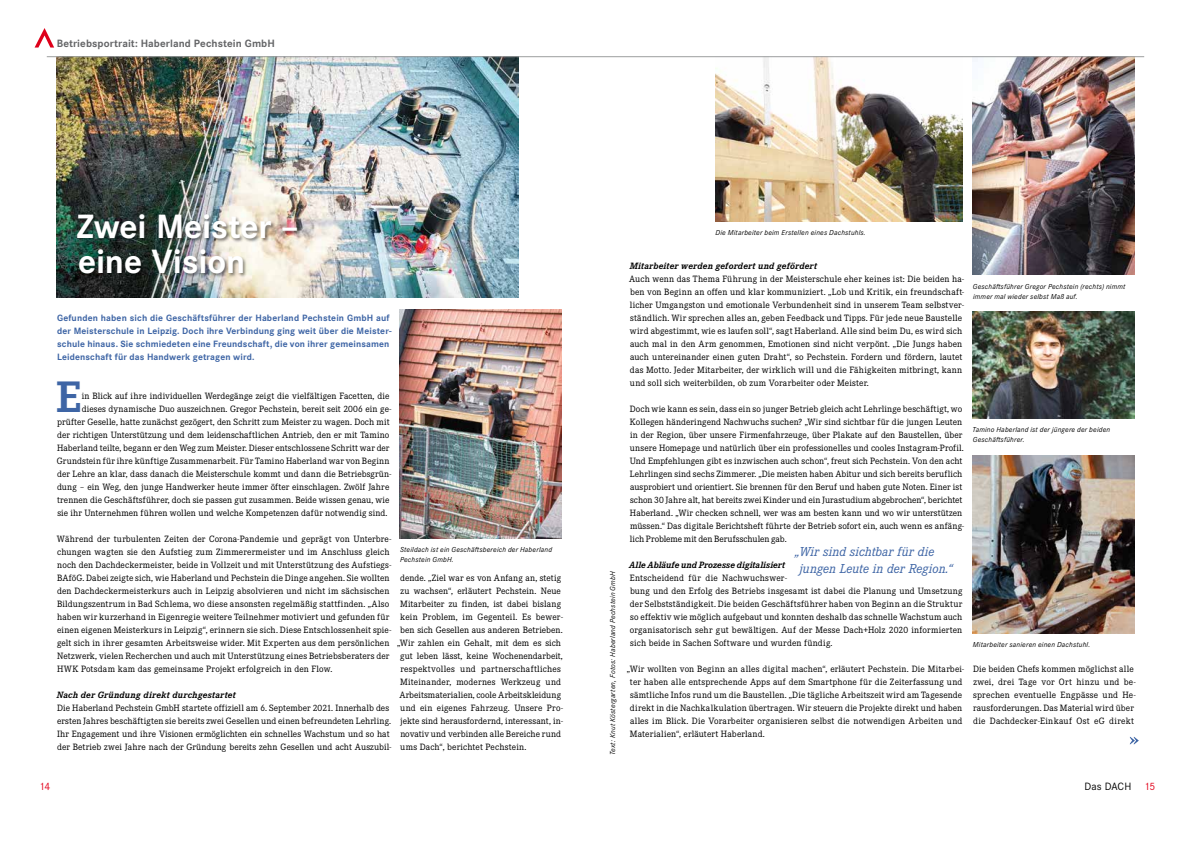
<style>
.page{position:relative;width:1191px;height:842px;background:#fff}
.page>*{position:absolute;margin:0;border:0;box-sizing:border-box;transform-origin:0 0}
.t1{font:700 45.8px "Corporate E Pro";color:#3e65a5}
.t2{font:700 35px/35px "Corporate S Pro";letter-spacing:-.005em;color:#fff}
.t3{font:italic 13.5px/17px "Corporate E Pro";color:#3e65a5}
.t4{font:700 11px "Corporate S Pro";letter-spacing:.005em;color:#646567}
.t5{font:11px "Corporate S Pro";color:#000}
.t6{font:11px "Corporate S Pro";color:#e2001a}
.t7{font:9.5px/13px "Corporate E Pro";letter-spacing:.01em;color:#000}
.t8{font:700 9.5px/13px "Corporate S Pro";letter-spacing:.015em;color:#3e65a5}
.t9{font:italic 700 9.5px "Corporate E Pro";letter-spacing:.01em;color:#000}
.t10{font:9.5px "Corporate E Pro";letter-spacing:.03em;color:#000}
.t11{font:italic 7.5px/10px "Corporate S Pro";letter-spacing:.025em;color:#000}
.s1{color:#e2001a}
</style>
<div class="page">
<img style="left:400px;top:309px;width:161px;height:230px">
<svg style="left:1129px;top:737px;width:9px;height:7px"></svg>
<img style="left:57px;top:57px;width:461px;height:241px">
<img style="left:972px;top:455px;width:162px;height:179px">
<img style="left:715px;top:57px;width:247px;height:165px">
<img style="left:972px;top:57px;width:162px;height:218px">
<img style="left:972px;top:311px;width:162px;height:108px">
<svg style="left:35px;top:28px;width:19px;height:20px"></svg>
<hr style="left:47px;top:56px;width:1097px;height:1px;background:#9c9e9f">
<div style="left:77px;top:214px;width:225px;height:64px;background:#000;opacity:.5"></div>
<p class="t4" style="left:57px;top:35px;width:220px">Betriebsportrait: Haberland Pechstein GmbH</p>
<h2 class="t2" style="left:77px;top:206px;width:223px">Zwei Meister – eine Vision</h2>
<p class="t8" style="left:57px;top:311px;width:336px">Gefunden haben sich die Geschäftsführer der Haberland Pechstein GmbH auf der Meisterschule in Leipzig. Doch ihre Verbindung ging weit über die Meister&shy;schule hinaus. Sie schmiedeten eine Freundschaft, die von ihrer gemeinsamen Leidenschaft für das Handwerk getragen wird.</p>
<h1 class="t1" style="left:56px;top:365px;width:27px">E</h1>
<p class="t7" style="left:82px;top:389px;width:309px">in Blick auf ihre individuellen Werdegänge zeigt die vielfältigen Facetten, die</p>
<p class="t7" style="left:82px;top:402px;width:311px">dieses dynamische Duo auszeichnen. Gregor Pechstein, bereit seit 2006 ein ge-</p>
<p class="t7" style="left:57px;top:415px;width:334px">prüfter Geselle, hatte zunächst gezögert, den Schritt zum Meister zu wagen. Doch mit</p>
<p class="t7" style="left:57px;top:428px;width:334px">der richtigen Unterstützung und dem leidenschaftlichen Antrieb, den er mit Tamino</p>
<p class="t7" style="left:57px;top:441px;width:334px">Haberland teilte, begann er den Weg zum Meister. Dieser entschlossene Schritt war der</p>
<p class="t7" style="left:57px;top:454px;width:334px">Grundstein für ihre künftige Zusammenarbeit. Für Tamino Haberland war von Beginn</p>
<p class="t7" style="left:57px;top:467px;width:336px">der Lehre an klar, dass danach die Meisterschule kommt und dann die Betriebsgrün-</p>
<p class="t7" style="left:57px;top:480px;width:334px">dung – ein Weg, den junge Handwerker heute immer öfter einschlagen. Zwölf Jahre</p>
<p class="t7" style="left:57px;top:493px;width:334px">trennen die Geschäftsführer, doch sie passen gut zusammen. Beide wissen genau, wie</p>
<p class="t7" style="left:57px;top:506px;width:332px">sie ihr Unternehmen führen wollen und welche Kompetenzen dafür notwendig sind.</p>
<p class="t7" style="left:57px;top:532px;width:336px">Während der turbulenten Zeiten der Corona-Pandemie und geprägt von Unterbre&shy;chungen wagten sie den Aufstieg zum Zimmerermeister und im Anschluss gleich noch den Dachdeckermeister, beide in Vollzeit und mit Unterstützung des Aufstiegs-BAföG. Dabei zeigte sich, wie Haberland und Pechstein die Dinge angehen. Sie wollten den Dachdeckermeisterkurs auch in Leipzig absolvieren und nicht im sächsischen Bildungszentrum in Bad Schlema, wo diese ansonsten regelmäßig stattfinden. „Also haben wir kurzerhand in Eigenregie weitere Teilnehmer motiviert und gefunden für einen eigenen Meisterkurs in Leipzig“, erinnern sie sich. Diese Entschlossenheit spie&shy;gelt sich in ihrer gesamten Arbeitsweise wider. Mit Experten aus dem persönlichen Netzwerk, vielen Recherchen und auch mit Unterstützung eines Betriebsberaters der HWK Potsdam kam das gemeinsame Projekt erfolgreich in den Flow.</p>
<p class="t9" style="left:57px;top:688px;width:180px">Nach der Gründung direkt durchgestartet</p>
<p class="t7" style="left:57px;top:701px;width:336px">Die Haberland Pechstein GmbH startete offiziell am 6. September 2021. Innerhalb des ersten Jahres beschäftigten sie bereits zwei Gesellen und einen befreundeten Lehrling.<br>Ihr Engagement und ihre Visionen ermöglichten ein schnelles Wachstum und so hat der Betrieb zwei Jahre nach der Gründung bereits zehn Gesellen und acht Auszubil-</p>
<p class="t11" style="left:400px;top:544px;width:153px">Steildach ist ein Geschäftsbereich der Haberland<br>Pechstein GmbH.</p>
<p class="t7" style="left:400px;top:571px;width:162px">dende. „Ziel war es von Anfang an, stetig</p>
<p class="t7" style="left:400px;top:584px;width:162px">zu wachsen“, erläutert Pechstein. Neue</p>
<p class="t7" style="left:400px;top:597px;width:162px">Mitarbeiter zu finden, ist dabei bislang</p>
<p class="t7" style="left:400px;top:610px;width:164px">kein Problem, im Gegenteil. Es bewer-</p>
<p class="t7" style="left:400px;top:623px;width:164px">ben sich Gesellen aus anderen Betrieben.</p>
<p class="t7" style="left:397px;top:636px;width:166px">„Wir zahlen ein Gehalt, mit dem es sich</p>
<p class="t7" style="left:400px;top:649px;width:164px">gut leben lässt, keine Wochenendarbeit,</p>
<p class="t10" style="left:400px;top:663px;width:162px">respektvolles und partnerschaftliches</p>
<p class="t7" style="left:400px;top:675px;width:162px">Miteinander, modernes Werkzeug und</p>
<p class="t7" style="left:399px;top:688px;width:163px">Arbeitsmaterialien, coole Arbeitskleidung</p>
<p class="t7" style="left:400px;top:701px;width:164px">und ein eigenes Fahrzeug. Unsere Pro-</p>
<p class="t7" style="left:400px;top:714px;width:164px">jekte sind herausfordernd, interessant, in-</p>
<p class="t7" style="left:400px;top:727px;width:162px">novativ und verbinden alle Bereiche rund</p>
<p class="t7" style="left:400px;top:740px;width:128px">ums Dach“, berichtet Pechstein.</p>
<p class="t11" style="left:715px;top:227px;width:152px">Die Mitarbeiter beim Erstellen eines Dachstuhls.</p>
<p class="t11" style="left:607px;top:755px;width:185px;rotate:-90deg">Text: Knut Köstergarten, Fotos: Haberland Pechstein GmbH</p>
<p class="t9" style="left:629px;top:259px;width:189px">Mitarbeiter werden gefordert und gefördert</p>
<p class="t7" style="left:629px;top:272px;width:336px">Auch wenn das Thema Führung in der Meisterschule eher keines ist: Die beiden ha&shy;ben von Beginn an offen und klar kommuniziert. „Lob und Kritik, ein freundschaft&shy;licher Umgangston und emotionale Verbundenheit sind in unserem Team selbstver&shy;ständlich. Wir sprechen alles an, geben Feedback und Tipps. Für jede neue Baustelle wird abgestimmt, wie es laufen soll“, sagt Haberland. Alle sind beim Du, es wird sich auch mal in den Arm genommen, Emotionen sind nicht verpönt. „Die Jungs haben auch untereinander einen guten Draht“, so Pechstein. Fordern und fördern, lautet das Motto. Jeder Mitarbeiter, der wirklich will und die Fähigkeiten mitbringt, kann und soll sich weiterbilden, ob zum Vorarbeiter oder Meister.</p>
<p class="t7" style="left:630px;top:402px;width:336px">Doch wie kann es sein, dass ein so junger Betrieb gleich acht Lehrlinge beschäftigt, wo Kollegen händeringend Nachwuchs suchen? „Wir sind sichtbar für die jungen Leuten in der Region, über unsere Firmenfahrzeuge, über Plakate auf den Baustellen, über unsere Homepage und natürlich über ein professionelles und cooles Instagram-Profil.<br>Und Empfehlungen gibt es inzwischen auch schon“, freut sich Pechstein. Von den acht Lehrlingen sind sechs Zimmerer. „Die meisten haben Abitur und sich bereits beruflich ausprobiert und orientiert. Sie brennen für den Beruf und haben gute Noten. Einer ist schon 30 Jahre alt, hat bereits zwei Kinder und ein Jurastudium abgebrochen“, berichtet Haberland. „Wir checken schnell, wer was am besten kann und wo wir unterstützen müssen.“ Das digitale Berichtsheft führte der Betrieb sofort ein, auch wenn es anfäng&shy;lich Probleme mit den Berufsschulen gab.</p>
<p class="t9" style="left:629px;top:558px;width:158px">Alle Abläufe und Prozesse digitalisiert</p>
<p class="t7" style="left:630px;top:571px;width:334px">Entscheidend für die Nachwuchswer-<br>bung und den Erfolg des Betriebs insgesamt ist dabei die Planung und Umsetzung der Selbstständigkeit. Die beiden Geschäftsführer haben von Beginn an die Struktur so effektiv wie möglich aufgebaut und konnten deshalb das schnelle Wachstum auch organisatorisch sehr gut bewältigen. Auf der Messe Dach+Holz 2020 informierten sich beide in Sachen Software und wurden fündig.</p>
<p class="t7" style="left:630px;top:662px;width:336px;text-indent:-3px">„Wir wollten von Beginn an alles digital machen“, erläutert Pechstein. Die Mitarbei&shy;ter haben alle entsprechende Apps auf dem Smartphone für die Zeiterfassung und sämtliche Infos rund um die Baustellen. „Die tägliche Arbeitszeit wird am Tagesende direkt in die Nachkalkulation übertragen. Wir steuern die Projekte direkt und haben alles im Blick. Die Vorarbeiter organisieren selbst die notwendigen Arbeiten und Materialien“, erläutert Haberland.</p>
<p class="t7" style="left:973px;top:662px;width:164px">Die beiden Chefs kommen möglichst alle zwei, drei Tage vor Ort hinzu und be&shy;sprechen eventuelle Engpässe und He&shy;rausforderungen. Das Material wird über die Dachdecker-Einkauf Ost eG direkt</p>
<p class="t11" style="left:972px;top:280px;width:154px">Geschäftsführer Gregor Pechstein (rechts) nimmt immer mal wieder selbst Maß auf.</p>
<p class="t11" style="left:972px;top:424px;width:139px">Tamino Haberland ist der jüngere der beiden<br>Geschäftsführer.</p>
<h3 class="t3" style="left:799px;top:541px;width:155px;text-indent:-4px">„Wir sind sichtbar für die jungen Leute in der Region.“</h3>
<p class="t11" style="left:973px;top:639px;width:119px">Mitarbeiter sanieren einen Dachstuhl.</p>
<p class="t6" style="left:39px;top:778px;width:13px">14</p>
<p class="t5" style="left:1084px;top:778px;width:72px">Das DACH <span class="s1">15</span></p>
</div>
